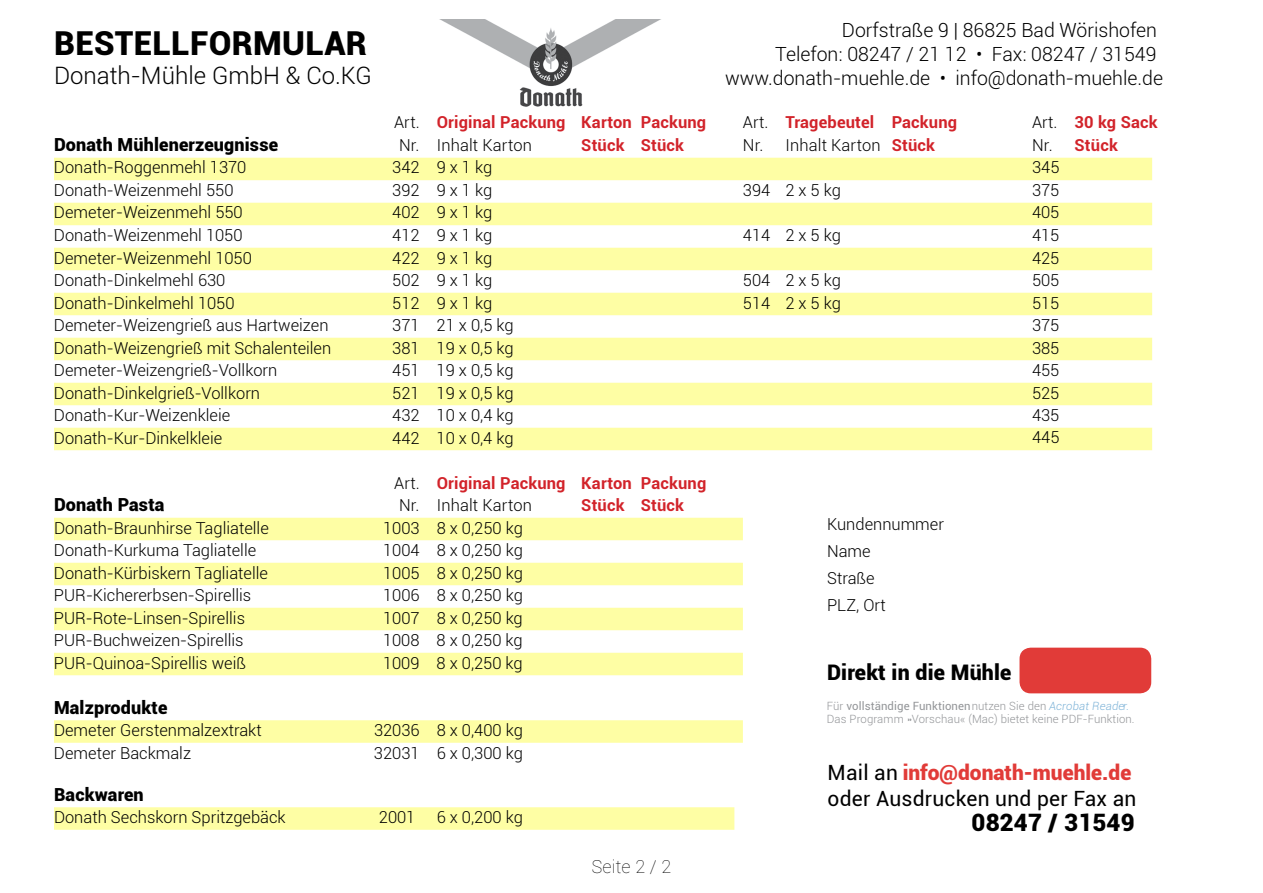
<style>
.page{position:relative;width:1263px;height:893px;background:#fff}
.page>*{position:absolute;margin:0;border:0;box-sizing:border-box;transform-origin:0 0}
.t1{font:900 33px "Roboto";letter-spacing:.01em;color:#000}
.t2{font:300 24px "Roboto";color:#000}
.t3{font:900 24px "Roboto";letter-spacing:.01em;color:#000}
.t4{font:900 21.45px "Roboto";letter-spacing:.01em;color:#000}
.t5{font:21px/25.5px "Roboto";letter-spacing:.01em;color:#000}
.t6{font:300 19.5px "Roboto";color:#000}
.t7{font:900 18px "Roboto";letter-spacing:.01em;color:#000}
.t8{font:100 18px "Roboto";letter-spacing:.01em;color:#000}
.t9{font:300 16.5px/27px "Roboto";color:#000}
.t10{font:700 16.5px "Roboto";letter-spacing:.01em;color:#d2232a}
.t11{font:300 11.4px/12.8px "Roboto";letter-spacing:.01em;color:#939598}
.s1{font-weight:300;color:#000}
.s2{font-weight:700;color:#d2232a}
.s3{font-weight:400}
.s4{font-style:italic;color:#7cb2d7}
.s5{font-weight:900;color:#e13b38}
</style>
<div class="page">
<div style="left:54px;top:158px;width:1098px;height:22px;background:#fefea4"></div>
<div style="left:54px;top:203px;width:1098px;height:22px;background:#fefea4"></div>
<div style="left:54px;top:248px;width:1098px;height:22px;background:#fefea4"></div>
<div style="left:54px;top:293px;width:1098px;height:22px;background:#fefea4"></div>
<div style="left:54px;top:338px;width:1098px;height:22px;background:#fefea4"></div>
<div style="left:54px;top:383px;width:1098px;height:22px;background:#fefea4"></div>
<div style="left:54px;top:428px;width:1098px;height:22px;background:#fefea4"></div>
<div style="left:54px;top:518px;width:689px;height:22px;background:#fefea4"></div>
<div style="left:54px;top:563px;width:689px;height:22px;background:#fefea4"></div>
<div style="left:54px;top:608px;width:689px;height:22px;background:#fefea4"></div>
<div style="left:54px;top:653px;width:689px;height:22px;background:#fefea4"></div>
<div style="left:54px;top:720px;width:689px;height:23px;background:#fefea4"></div>
<div style="left:54px;top:807px;width:680px;height:23px;background:#fefea4"></div>
<img style="left:439px;top:19px;width:222px;height:88px">
<div style="left:1020px;top:648px;width:130px;height:45px;background:#e13b38;border-radius:10px"></div>
<div style="left:1019px;top:648px;width:132px;height:45px;border:2px solid #e13b38;border-radius:10px"></div>
<h1 class="t1" style="left:54px;top:24px;width:314px">BESTELLFORMULAR</h1>
<h2 class="t2" style="left:54px;top:62px;width:319px">Donath-Mühle GmbH &amp; Co.KG</h2>
<p class="t6" style="left:842px;top:19px;width:317px">Dorfstraße 9 | 86825 Bad Wörishofen</p>
<p class="t6" style="left:775px;top:43px;width:383px">Telefon: 08247 / 21 12 • Fax: 08247 / 31549</p>
<p class="t6" style="left:725px;top:67px;width:440px">www.donath-muehle.de • info@donath-muehle.de</p>
<p class="t10" style="left:394px;top:113px;width:314px"><span class="s1">Art.</span> Original Packung Karton Packung</p>
<p class="t10" style="left:743px;top:113px;width:216px"><span class="s1">Art.</span> Tragebeutel Packung</p>
<p class="t10" style="left:1032px;top:113px;width:127px"><span class="s1">Art.</span> 30 kg Sack</p>
<p class="t7" style="left:54px;top:134px;width:226px">Donath Mühlenerzeugnisse</p>
<p class="t9" style="left:399px;top:132px;width:134px">Nr. Inhalt Karton</p>
<p class="t10" style="left:581px;top:136px;width:104px">Stück Stück</p>
<p class="t9" style="left:743px;top:132px;width:194px">Nr. Inhalt Karton <span class="s2">Stück</span></p>
<p class="t10" style="left:1032px;top:136px;width:87px"><span class="s1">Nr.</span> Stück</p>
<p class="t9" style="left:54px;top:154px;width:194px">Donath-Roggenmehl 1370</p>
<p class="t9" style="left:392px;top:154px;width:101px">342 9 x 1 kg</p>
<p class="t9" style="left:1032px;top:154px;width:29px">345</p>
<p class="t9" style="left:54px;top:177px;width:181px">Donath-Weizenmehl 550</p>
<p class="t9" style="left:392px;top:177px;width:101px">392 9 x 1 kg</p>
<p class="t9" style="left:743px;top:177px;width:100px">394 2 x 5 kg</p>
<p class="t9" style="left:1032px;top:177px;width:29px">375</p>
<p class="t9" style="left:54px;top:199px;width:190px">Demeter-Weizenmehl 550</p>
<p class="t9" style="left:392px;top:199px;width:101px">402 9 x 1 kg</p>
<p class="t9" style="left:1032px;top:199px;width:29px">405</p>
<p class="t9" style="left:54px;top:222px;width:190px">Donath-Weizenmehl 1050</p>
<p class="t9" style="left:392px;top:222px;width:101px">412 9 x 1 kg</p>
<p class="t9" style="left:743px;top:222px;width:100px">414 2 x 5 kg</p>
<p class="t9" style="left:1032px;top:222px;width:29px">415</p>
<p class="t9" style="left:54px;top:244px;width:199px">Demeter-Weizenmehl 1050</p>
<p class="t9" style="left:392px;top:244px;width:101px">422 9 x 1 kg</p>
<p class="t9" style="left:1032px;top:244px;width:29px">425</p>
<p class="t9" style="left:54px;top:267px;width:173px">Donath-Dinkelmehl 630</p>
<p class="t9" style="left:392px;top:267px;width:101px">502 9 x 1 kg</p>
<p class="t9" style="left:743px;top:267px;width:100px">504 2 x 5 kg</p>
<p class="t9" style="left:1032px;top:267px;width:29px">505</p>
<p class="t9" style="left:54px;top:289px;width:182px">Donath-Dinkelmehl 1050</p>
<p class="t9" style="left:392px;top:289px;width:101px">512 9 x 1 kg</p>
<p class="t9" style="left:743px;top:289px;width:100px">514 2 x 5 kg</p>
<p class="t9" style="left:1032px;top:289px;width:29px">515</p>
<p class="t9" style="left:54px;top:312px;width:276px">Demeter-Weizengrieß aus Hartweizen</p>
<p class="t9" style="left:392px;top:312px;width:123px">371 21 x 0,5 kg</p>
<p class="t9" style="left:1032px;top:312px;width:29px">375</p>
<p class="t9" style="left:54px;top:334px;width:279px">Donath-Weizengrieß mit Schalenteilen</p>
<p class="t9" style="left:392px;top:334px;width:123px">381 19 x 0,5 kg</p>
<p class="t9" style="left:1032px;top:334px;width:29px">385</p>
<p class="t9" style="left:54px;top:357px;width:225px">Demeter-Weizengrieß-Vollkorn</p>
<p class="t9" style="left:392px;top:357px;width:123px">451 19 x 0,5 kg</p>
<p class="t9" style="left:1032px;top:357px;width:29px">455</p>
<p class="t9" style="left:54px;top:379px;width:208px">Donath-Dinkelgrieß-Vollkorn</p>
<p class="t9" style="left:392px;top:379px;width:123px">521 19 x 0,5 kg</p>
<p class="t9" style="left:1032px;top:379px;width:29px">525</p>
<p class="t9" style="left:54px;top:402px;width:178px">Donath-Kur-Weizenkleie</p>
<p class="t9" style="left:392px;top:402px;width:123px">432 10 x 0,4 kg</p>
<p class="t9" style="left:1032px;top:402px;width:29px">435</p>
<p class="t9" style="left:54px;top:424px;width:170px">Donath-Kur-Dinkelkleie</p>
<p class="t9" style="left:392px;top:424px;width:123px">442 10 x 0,4 kg</p>
<p class="t9" style="left:1032px;top:424px;width:29px">445</p>
<p class="t10" style="left:394px;top:473px;width:314px"><span class="s1">Art.</span> Original Packung Karton Packung</p>
<p class="t7" style="left:54px;top:494px;width:112px">Donath Pasta</p>
<p class="t9" style="left:399px;top:492px;width:134px">Nr. Inhalt Karton</p>
<p class="t10" style="left:581px;top:496px;width:104px">Stück Stück</p>
<p class="t9" style="left:54px;top:514px;width:216px">Donath-Braunhirse Tagliatelle</p>
<p class="t9" style="left:383px;top:514px;width:141px">1003 8 x 0,250 kg</p>
<p class="t9" style="left:54px;top:537px;width:204px">Donath-Kurkuma Tagliatelle</p>
<p class="t9" style="left:383px;top:537px;width:141px">1004 8 x 0,250 kg</p>
<p class="t9" style="left:54px;top:559px;width:216px">Donath-Kürbiskern Tagliatelle</p>
<p class="t9" style="left:383px;top:559px;width:141px">1005 8 x 0,250 kg</p>
<p class="t9" style="left:54px;top:582px;width:199px">PUR-Kichererbsen-Spirellis</p>
<p class="t9" style="left:383px;top:582px;width:141px">1006 8 x 0,250 kg</p>
<p class="t9" style="left:54px;top:604px;width:193px">PUR-Rote-Linsen-Spirellis</p>
<p class="t9" style="left:383px;top:604px;width:141px">1007 8 x 0,250 kg</p>
<p class="t9" style="left:54px;top:627px;width:191px">PUR-Buchweizen-Spirellis</p>
<p class="t9" style="left:383px;top:627px;width:141px">1008 8 x 0,250 kg</p>
<p class="t9" style="left:54px;top:649px;width:194px">PUR-Quinoa-Spirellis weiß</p>
<p class="t9" style="left:383px;top:649px;width:141px">1009 8 x 0,250 kg</p>
<p class="t7" style="left:54px;top:697px;width:115px">Malzprodukte</p>
<p class="t9" style="left:54px;top:717px;width:209px">Demeter Gerstenmalzextrakt</p>
<p class="t9" style="left:374px;top:717px;width:150px">32036 8 x 0,400 kg</p>
<p class="t9" style="left:54px;top:739px;width:139px">Demeter Backmalz</p>
<p class="t9" style="left:374px;top:739px;width:150px">32031 6 x 0,300 kg</p>
<p class="t7" style="left:54px;top:784px;width:91px">Backwaren</p>
<p class="t9" style="left:54px;top:804px;width:233px">Donath Sechskorn Spritzgebäck</p>
<p class="t9" style="left:379px;top:804px;width:38px">2001</p>
<p class="t9" style="left:437px;top:804px;width:88px">6 x 0,200 kg</p>
<p class="t9" style="left:827px;top:511px;width:118px">Kundennummer<br>Name<br>Straße<br>PLZ, Ort</p>
<h3 class="t4" style="left:827px;top:660px;width:186px">Direkt in die Mühle</h3>
<p class="t11" style="left:827px;top:700px;width:309px">Für <span class="s3">vollständige Funktionen</span> nutzen Sie den <span class="s4">Acrobat Reader.<br></span>Das Programm »Vorschau« (Mac) bietet keine PDF-Funktion.</p>
<p class="t5" style="left:828px;top:760px;width:310px">Mail an <span class="s5">info@donath-muehle.de </span>oder Ausdrucken und per Fax an</p>
<h2 class="t3" style="left:971px;top:809px;width:165px">08247 / 31549</h2>
<p class="t8" style="left:592px;top:856px;width:81px">Seite 2 / 2</p>
</div>
